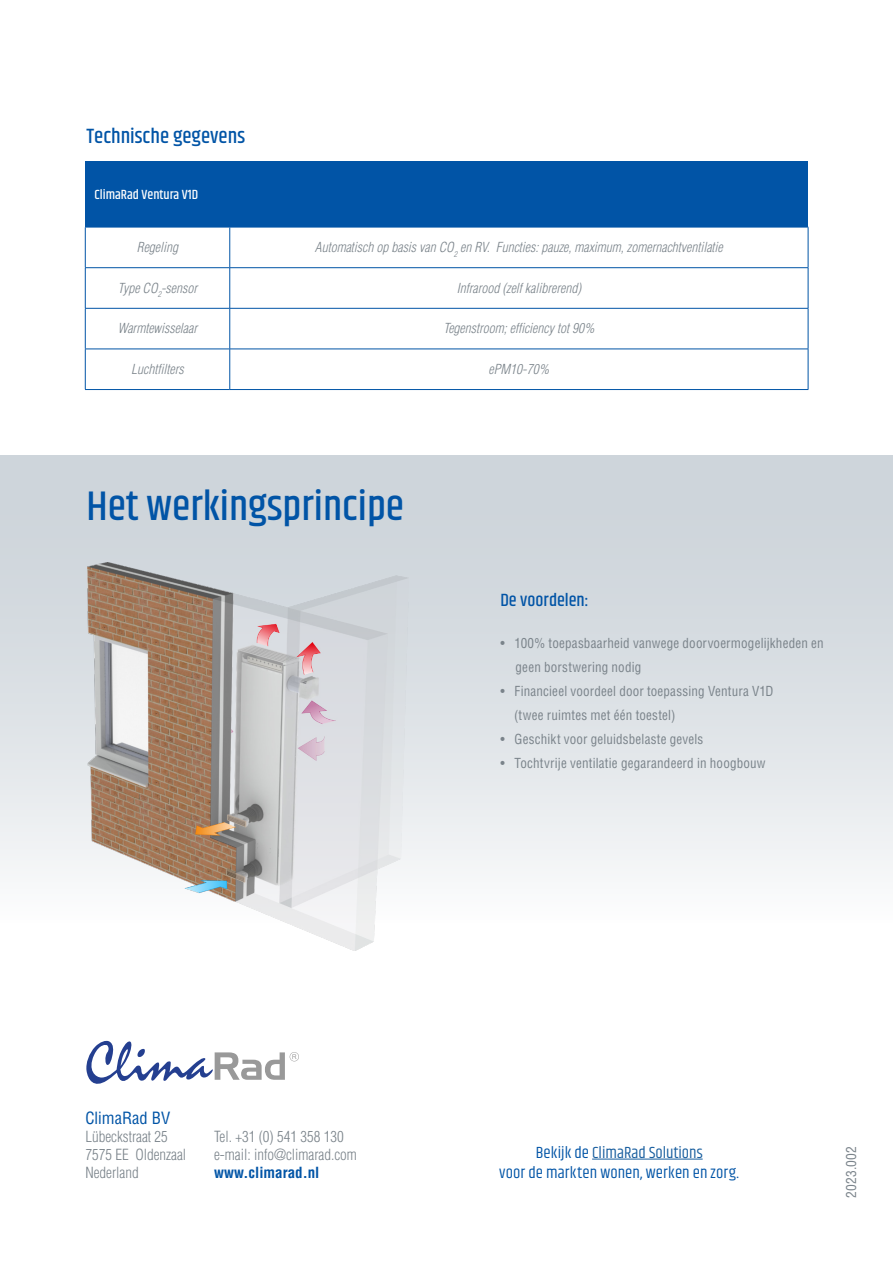
<style>
.page{position:relative;width:893px;height:1263px;background:#fff}
.page>*{position:absolute;margin:0;border:0;box-sizing:border-box;transform-origin:0 0}
.t1{font:500 42px "Khand";color:#0154a6}
.t2{font:500 21px "Khand";color:#0154a6}
.t3{font:500 18px "Khand";color:#0154a6}
.t4{font:16.5px "Khand";letter-spacing:.005em;color:#0154a6}
.t5{font:16.5px "Khand";color:#175d9e}
.t6{font:condensed 16.5px "Helvetica LT Std";color:#0154a6}
.t7{font:300 condensed 15px/18px "Helvetica LT Std";color:#7a838a}
.t8{font:condensed 13.5px/24px "Helvetica LT Std";letter-spacing:.015em;color:#7a838a}
.t9{font:italic 300 condensed 13.5px "Helvetica LT Std";color:#7a838a}
.t10{font:500 13.5px "Khand";color:#fff}
.s1{font-weight:700;color:#0154a6}
.s2{color:#0154a6}
</style>
<div class="page">
<hr style="left:592px;top:1159px;width:111px;height:1px;background:#175d9e">
<div style="left:0;top:455px;width:893px;height:468px;background:linear-gradient(to bottom,#c6ced5,#f7f8f9)"></div>
<img style="left:88px;top:563px;width:321px;height:388px">
<hr style="left:229px;top:227px;width:1px;height:40px;background:#0154a6">
<hr style="left:229px;top:268px;width:1px;height:40px;background:#0154a6">
<hr style="left:229px;top:309px;width:1px;height:40px;background:#0154a6">
<hr style="left:229px;top:349px;width:1px;height:40px;background:#0154a6">
<hr style="left:808px;top:227px;width:1px;height:40px;background:#0154a6">
<hr style="left:808px;top:268px;width:1px;height:40px;background:#0154a6">
<hr style="left:808px;top:309px;width:1px;height:40px;background:#0154a6">
<hr style="left:808px;top:349px;width:1px;height:40px;background:#0154a6">
<hr style="left:85px;top:227px;width:1px;height:40px;background:#0154a6">
<hr style="left:85px;top:267px;width:145px;height:1px;background:#0154a6">
<hr style="left:85px;top:268px;width:1px;height:40px;background:#0154a6">
<hr style="left:230px;top:267px;width:578px;height:1px;background:#0154a6">
<hr style="left:85px;top:308px;width:145px;height:1px;background:#0154a6">
<hr style="left:85px;top:309px;width:1px;height:40px;background:#0154a6">
<hr style="left:230px;top:308px;width:578px;height:1px;background:#0154a6">
<hr style="left:85px;top:349px;width:145px;height:1px;background:#0154a6">
<hr style="left:85px;top:349px;width:1px;height:40px;background:#0154a6">
<hr style="left:230px;top:349px;width:578px;height:1px;background:#0154a6">
<hr style="left:85px;top:389px;width:145px;height:1px;background:#0154a6">
<hr style="left:230px;top:389px;width:578px;height:1px;background:#0154a6">
<hr style="left:85px;top:227px;width:145px;height:1px;background:#0154a6">
<hr style="left:230px;top:227px;width:578px;height:1px;background:#0154a6">
<div style="left:85px;top:161px;width:723px;height:66px;background:#0154a6"></div>
<svg style="left:86px;top:1041px;width:213px;height:43px"></svg>
<p class="t2" style="left:87px;top:123px;width:160px">Technische gegevens</p>
<p class="t10" style="left:94px;top:186px;width:105px">ClimaRad Ventura V1D</p>
<p class="t9" style="left:137px;top:239px;width:43px">Regeling</p>
<p class="t9" style="left:315px;top:239px;width:409px">Automatisch op basis van CO<sub>2</sub> en RV. Functies: pauze, maximum, zomernachtventilatie</p>
<p class="t9" style="left:118px;top:280px;width:81px">Type CO<sub>2</sub>-sensor</p>
<p class="t9" style="left:457px;top:280px;width:126px">Infrarood (zelf kalibrerend)</p>
<p class="t9" style="left:118px;top:320px;width:81px">Warmtewisselaar</p>
<p class="t9" style="left:443px;top:320px;width:153px">Tegenstroom; efficiency tot 90%</p>
<p class="t9" style="left:131px;top:361px;width:54px">Luchtfilters</p>
<p class="t9" style="left:489px;top:361px;width:62px">ePM10-70%</p>
<p class="t1" style="left:87px;top:479px;width:319px">Het werkingsprincipe</p>
<p class="t3" style="left:500px;top:588px;width:90px">De voordelen:</p>
<p class="t8" style="left:516px;top:631px;width:310px;text-indent:-15px">• 100% toepasbaarheid vanwege doorvoermogelijkheden en geen borstwering nodig</p>
<p class="t8" style="left:514px;top:679px;width:261px;text-indent:-14px">• Financieel voordeel door toepassing Ventura V1D (twee ruimtes met één toestel)</p>
<p class="t8" style="left:500px;top:727px;width:205px">• Geschikt voor geluidsbelaste gevels</p>
<p class="t8" style="left:500px;top:751px;width:267px">• Tochtvrije ventilatie gegarandeerd in hoogbouw</p>
<p class="t6" style="left:85px;top:1107px;width:86px">ClimaRad BV</p>
<p class="t7" style="left:85px;top:1127px;width:102px">Lübeckstraat 25<br>7575 EE Oldenzaal<br>Nederland</p>
<p class="t7" style="left:214px;top:1127px;width:144px">Tel. +31 (0) 541 358 130 e-mail: info@climarad.com <span class="s1">www.climarad.nl</span></p>
<p class="t5" style="left:536px;top:1142px;width:168px"><span class="s2">Bekijk de</span> ClimaRad Solutions</p>
<p class="t4" style="left:499px;top:1163px;width:241px">voor de markten wonen, werken en zorg.</p>
<p class="t8" style="left:839px;top:1198px;width:54px;rotate:-90deg">2023.002</p>
</div>
